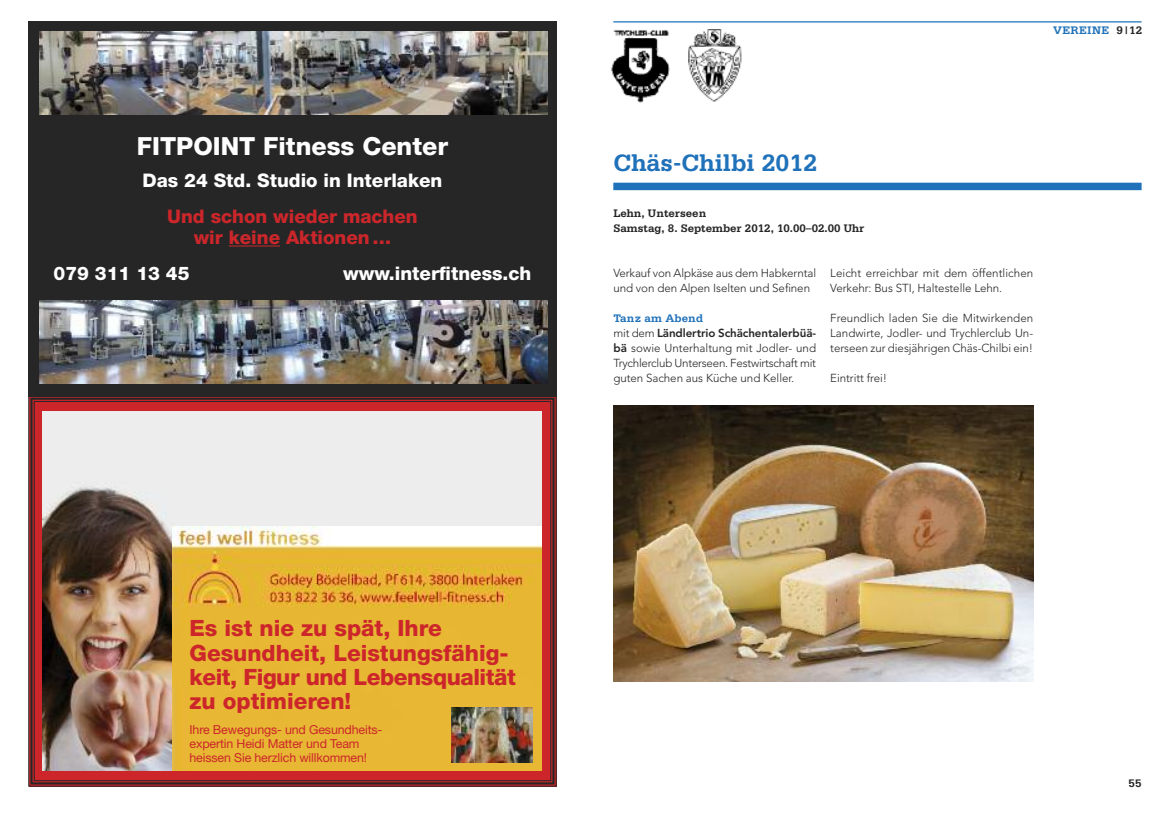
<style>
.page{position:relative;width:1170px;height:815px;background:#fff}
.page>*{position:absolute;margin:0;border:0;box-sizing:border-box;transform-origin:0 0}
.t1{font:800 25px "Helvetica Neue";color:#fff}
.t2{font:700 25px "Serifa";color:#1f71b9}
.t3{font:800 22.5px/24.4px "Helvetica Neue";color:#cc262b}
.t4{font:800 18.75px "Helvetica Neue";color:#fff}
.t5{font:800 18.75px/21.2px "Helvetica Neue";color:#cc262b;text-align:center}
.t6{font:12.38px/14.4px "Helvetica Neue";letter-spacing:-.01em;color:#cc262b}
.t7{font:300 11.5px/15px "Avenir";letter-spacing:-.005em;color:#272627}
.t8{font:700 11.5px/15px "Serifa";color:#272627}
.t9{font:700 11.5px "Serifa";letter-spacing:.03em;color:#1f71b9}
.t10{font:700 11.5px "Serifa";letter-spacing:.01em;color:#1f71b9}
.s1{color:#272627}
.s2{font-weight:800}
</style>
<div class="page">
<svg style="left:29px;top:396px;width:527px;height:391px;background:#b52a2e"></svg>
<div style="left:30px;top:398px;width:524px;height:386px;border:2px solid #272627"></div>
<img style="left:42px;top:412px;width:500px;height:359px">
<img style="left:173px;top:526px;width:368px;height:245px">
<img style="left:451px;top:708px;width:81px;height:54px">
<div style="left:28px;top:21px;width:528px;height:376px;background:#272627"></div>
<hr style="left:229px;top:246px;width:51px;height:1px;background:#cc262b">
<img style="left:39px;top:32px;width:508px;height:83px">
<img style="left:39px;top:301px;width:508px;height:83px">
<div style="left:613px;top:183px;width:528px;height:7px;background:#1f71b9"></div>
<hr style="left:613px;top:21px;width:528px;height:2px;background:#1f71b9">
<img style="left:611px;top:30px;width:59px;height:73px">
<img style="left:613px;top:405px;width:420px;height:277px">
<img style="left:688px;top:29px;width:54px;height:73px">
<h1 class="t1" style="left:137px;top:137px;width:312px">FITPOINT Fitness Center</h1>
<h3 class="t4" style="left:142px;top:173px;width:301px">Das 24 Std. Studio in Interlaken</h3>
<h3 class="t5" style="left:167px;top:207px;width:252px">Und schon wieder machen wir keine Aktionen…</h3>
<h3 class="t4" style="left:54px;top:267px;width:137px">079 311 13 45</h3>
<h3 class="t4" style="left:343px;top:267px;width:190px">www.interfitness.ch</h3>
<p class="t9" style="left:1052px;top:27px;width:91px">VEREINE <span class="s1">9|12</span></p>
<h1 class="t2" style="left:613px;top:155px;width:205px">Chäs-Chilbi 2012</h1>
<p class="t8" style="left:613px;top:206px;width:252px">Lehn, Unterseen<br>Samstag, 8. September 2012, 10.00–02.00 Uhr</p>
<p class="t7" style="left:613px;top:266px;width:204px">Verkauf von Alpkäse aus dem Habkerntal und von den Alpen Iselten und Sefinen</p>
<p class="t10" style="left:613px;top:314px;width:91px">Tanz am Abend</p>
<p class="t7" style="left:613px;top:326px;width:204px;text-align:justify">mit dem <span class="s2">Ländlertrio Schächentalerbüä&shy;bä</span> sowie Unterhaltung mit Jodler- und Trychlerclub Unterseen. Festwirtschaft mit guten Sachen aus Küche und Keller.</p>
<p class="t7" style="left:830px;top:266px;width:204px">Leicht erreichbar mit dem öffentlichen<br>Verkehr: Bus STI, Haltestelle Lehn.</p>
<p class="t7" style="left:830px;top:311px;width:204px;text-align:justify">Freundlich laden Sie die Mitwirkenden Landwirte, Jodler- und Trychlerclub Un&shy;terseen zur diesjährigen Chäs-Chilbi ein!</p>
<p class="t7" style="left:830px;top:371px;width:58px">Eintritt frei!</p>
<h2 class="t3" style="left:189px;top:618px;width:328px">Es ist nie zu spät, Ihre<br>Gesundheit, Leistungsfähig&shy;keit, Figur und Lebensqualität zu optimieren!</h2>
<p class="t6" style="left:189px;top:723px;width:194px">Ihre Bewegungs- und Gesundheits&shy;expertin Heidi Matter und Team heissen Sie herzlich willkommen!</p>
<p class="t8" style="left:1128px;top:776px;width:15px">55</p>
</div>
